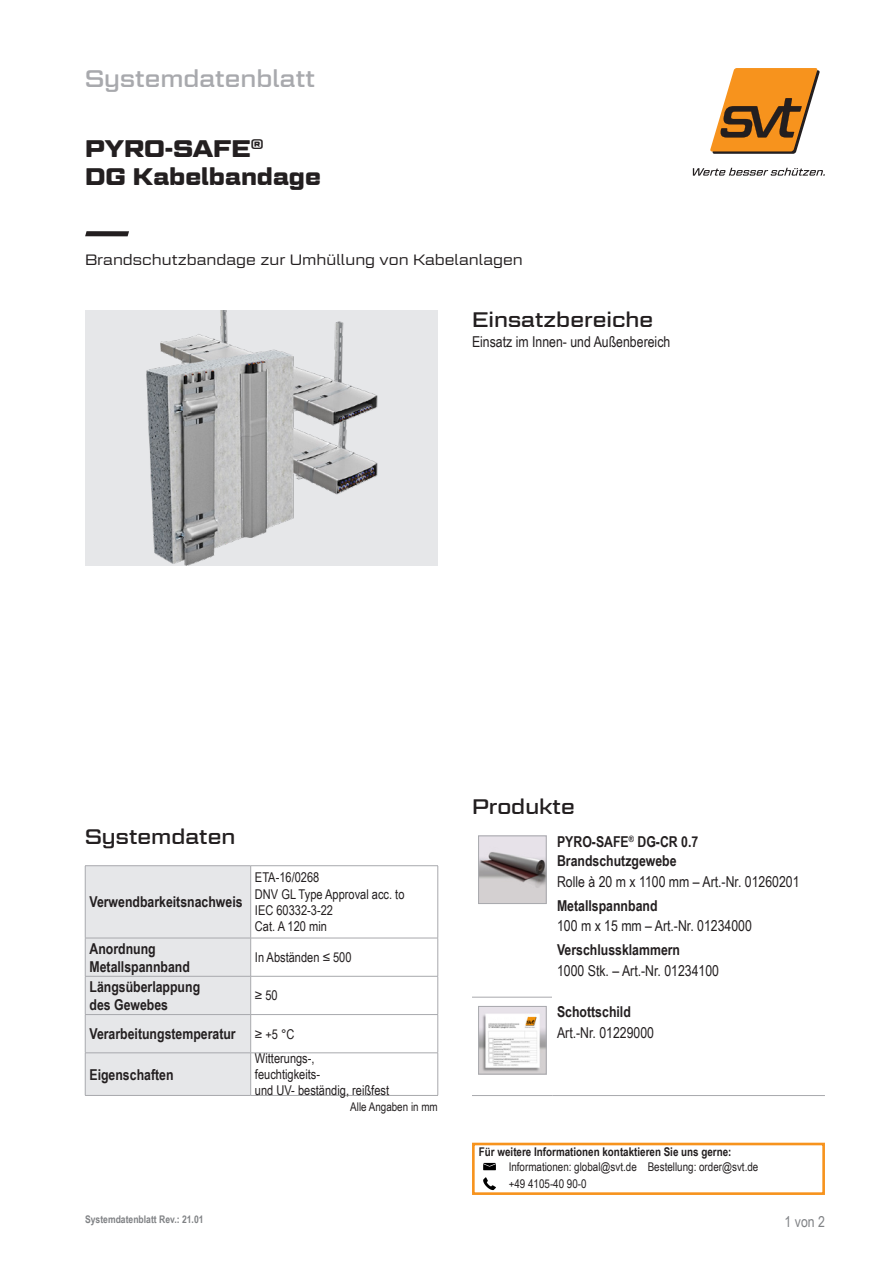
<style>
.page{position:relative;width:893px;height:1263px;background:#fff}
.page>*{position:absolute;margin:0;border:0;box-sizing:border-box;transform-origin:0 0}
.p___HL_System{font:700 24px/28.8px "Geom Graphic";color:#231f20}
.t1{font:24px "Geom Graphic";color:#a8a9ad}
.p___HL_Einsatzbereic{font:21px "Geom Graphic";color:#231f20}
.p___HL_Systemdaten{font:21px "Geom Graphic";color:#231f20}
.p___HL_Produkte{font:21px "Geom Graphic";color:#231f20}
.p___Tabelle_Kopf{font:700 15px/18px "Arial Narrow";color:#231f20}
.p___Produkt_text{font:15px "Arial Narrow";color:#231f20}
.p___Produkt_heading{font:700 15px/19.5px "Arial Narrow";color:#231f20}
.p___Kurzbeschreibung{font:300 15px "Geom Graphic";color:#231f20}
.p___svt_Fließtext{font:15px "Arial Narrow";color:#231f20}
.t2{font:15px "Arial Narrow";color:#808285}
.p___Tabelle_Text_lin{font:13.5px/16.2px "Arial Narrow";color:#231f20}
.p___Tabellenuntersch{font:12px/17.1px "Arial Narrow";color:#231f20}
.t3{font:700 12px "Arial Narrow";color:#231f20}
.t4{font:700 10.5px "Arial Narrow";color:#808285}
</style>
<div class="page">
<img style="left:86px;top:311px;width:351px;height:255px">
<svg style="left:86px;top:866px;width:352px;height:229px"></svg>
<hr style="left:250px;top:938px;width:1px;height:38px;background:#a8a9ad">
<hr style="left:438px;top:938px;width:1px;height:38px;background:#a8a9ad">
<hr style="left:85px;top:976px;width:166px;height:1px;background:#a8a9ad">
<hr style="left:251px;top:976px;width:187px;height:1px;background:#a8a9ad">
<hr style="left:250px;top:976px;width:1px;height:38px;background:#a8a9ad">
<hr style="left:438px;top:976px;width:1px;height:38px;background:#a8a9ad">
<hr style="left:85px;top:1014px;width:166px;height:1px;background:#a8a9ad">
<hr style="left:251px;top:1014px;width:187px;height:1px;background:#a8a9ad">
<hr style="left:250px;top:1015px;width:1px;height:38px;background:#a8a9ad">
<hr style="left:438px;top:1015px;width:1px;height:38px;background:#a8a9ad">
<hr style="left:85px;top:1052px;width:166px;height:1px;background:#a8a9ad">
<hr style="left:251px;top:1052px;width:187px;height:1px;background:#a8a9ad">
<hr style="left:250px;top:1053px;width:1px;height:42px;background:#a8a9ad">
<hr style="left:438px;top:1053px;width:1px;height:42px;background:#a8a9ad">
<hr style="left:251px;top:1095px;width:187px;height:1px;background:#a8a9ad">
<hr style="left:85px;top:938px;width:1px;height:38px;background:#a8a9ad">
<hr style="left:85px;top:976px;width:1px;height:38px;background:#a8a9ad">
<hr style="left:85px;top:1015px;width:1px;height:38px;background:#a8a9ad">
<hr style="left:85px;top:1053px;width:1px;height:42px;background:#a8a9ad">
<hr style="left:85px;top:1095px;width:166px;height:1px;background:#a8a9ad">
<hr style="left:85px;top:865px;width:166px;height:1px;background:#a8a9ad">
<hr style="left:85px;top:866px;width:1px;height:72px;background:#a8a9ad">
<hr style="left:85px;top:938px;width:166px;height:1px;background:#a8a9ad">
<hr style="left:251px;top:865px;width:187px;height:1px;background:#a8a9ad">
<hr style="left:250px;top:866px;width:1px;height:72px;background:#a8a9ad">
<hr style="left:438px;top:866px;width:1px;height:72px;background:#a8a9ad">
<hr style="left:251px;top:938px;width:187px;height:1px;background:#a8a9ad">
<hr style="left:472px;top:997px;width:81px;height:1px;background:#a8a9ad">
<img style="left:480px;top:838px;width:64px;height:64px">
<div style="left:478px;top:836px;width:68px;height:68px;border:1px solid #a8a9ad"></div>
<hr style="left:553px;top:1095px;width:272px;height:1px;background:#a8a9ad">
<hr style="left:472px;top:1095px;width:81px;height:1px;background:#a8a9ad">
<img style="left:480px;top:1008px;width:64px;height:64px">
<div style="left:478px;top:1006px;width:68px;height:68px;border:1px solid #a8a9ad"></div>
<svg style="left:710px;top:68px;width:110px;height:86px"></svg>
<svg style="left:693px;top:168px;width:132px;height:8px"></svg>
<svg style="left:85px;top:231px;width:44px;height:5px"></svg>
<svg style="left:483px;top:1163px;width:13px;height:7px"></svg>
<svg style="left:483px;top:1177px;width:13px;height:13px"></svg>
<div style="left:472px;top:1143px;width:353px;height:52px;border:3px solid #f7931d"></div>
<h1 class="t1" style="left:85px;top:63px;width:232px">Systemdatenblatt</h1>
<p class="p___HL_System" style="left:85px;top:134px;width:237px">PYRO-SAFE<sup>®<br></sup>DG Kabelbandage</p>
<p class="p___Kurzbeschreibung" style="left:85px;top:251px;width:439px">Brandschutzbandage zur Umhüllung von Kabelanlagen</p>
<p class="p___HL_Einsatzbereic" style="left:472px;top:307px;width:183px">Einsatzbereiche</p>
<p class="p___svt_Fließtext" style="left:472px;top:331px;width:200px">Einsatz im Innen- und Außenbereich</p>
<p class="p___HL_Systemdaten" style="left:85px;top:824px;width:152px">Systemdaten</p>
<p class="p___Tabelle_Kopf" style="left:89px;top:892px;width:155px">Verwendbarkeitsnachweis</p>
<p class="p___Tabelle_Text_lin" style="left:255px;top:869px;width:66px">ETA-16/0268</p>
<p class="p___Tabelle_Text_lin" style="left:255px;top:885px;width:151px">DNV GL Type Approval acc. to<br>IEC 60332-3-22<br>Cat. A 120 min</p>
<p class="p___Tabelle_Kopf" style="left:89px;top:938px;width:102px">Anordnung<br>Metallspannband</p>
<p class="p___Tabelle_Text_lin" style="left:255px;top:949px;width:98px">In Abständen ≤ 500</p>
<p class="p___Tabelle_Kopf" style="left:89px;top:977px;width:112px">Längsüberlappung des Gewebes</p>
<p class="p___Tabelle_Text_lin" style="left:255px;top:987px;width:24px">≥ 50</p>
<p class="p___Tabelle_Kopf" style="left:89px;top:1024px;width:148px">Verarbeitungstemperatur</p>
<p class="p___Tabelle_Text_lin" style="left:255px;top:1025px;width:41px">≥ +5 °C</p>
<p class="p___Tabelle_Kopf" style="left:89px;top:1064px;width:86px">Eigenschaften</p>
<p class="p___Tabelle_Text_lin" style="left:255px;top:1049px;width:136px">Witterungs-,<br>feuchtigkeits-<br>und UV- beständig, reißfest</p>
<p class="p___Tabellenuntersch" style="left:350px;top:1097px;width:89px">Alle Angaben in mm</p>
<p class="p___HL_Produkte" style="left:472px;top:794px;width:104px">Produkte</p>
<p class="p___Produkt_heading" style="left:557px;top:831px;width:143px">PYRO-SAFE<sup>®</sup> DG-CR 0.7<br>Brandschutzgewebe</p>
<p class="p___Produkt_text" style="left:557px;top:870px;width:244px">Rolle à 20 m x 1100 mm – Art.-Nr. 01260201</p>
<p class="p___Produkt_heading" style="left:557px;top:895px;width:102px">Metallspannband</p>
<p class="p___Produkt_text" style="left:557px;top:915px;width:196px">100 m x 15 mm – Art.-Nr. 01234000</p>
<p class="p___Produkt_heading" style="left:557px;top:939px;width:125px">Verschlussklammern</p>
<p class="p___Produkt_text" style="left:557px;top:959px;width:164px">1000 Stk. – Art.-Nr. 01234100</p>
<p class="p___Produkt_heading" style="left:557px;top:1001px;width:75px">Schottschild</p>
<p class="p___Produkt_text" style="left:557px;top:1021px;width:99px">Art.-Nr. 01229000</p>
<p class="t3" style="left:479px;top:1143px;width:254px">Für weitere Informationen kontaktieren Sie uns gerne:</p>
<p class="p___Tabellenuntersch" style="left:509px;top:1158px;width:251px">Informationen: global@svt.de Bestellung: order@svt.de +49 4105-40 90-0</p>
<p class="t4" style="left:85px;top:1212px;width:120px">Systemdatenblatt Rev.: 21.01</p>
<p class="t2" style="left:785px;top:1210px;width:42px">1 von 2</p>
</div>
